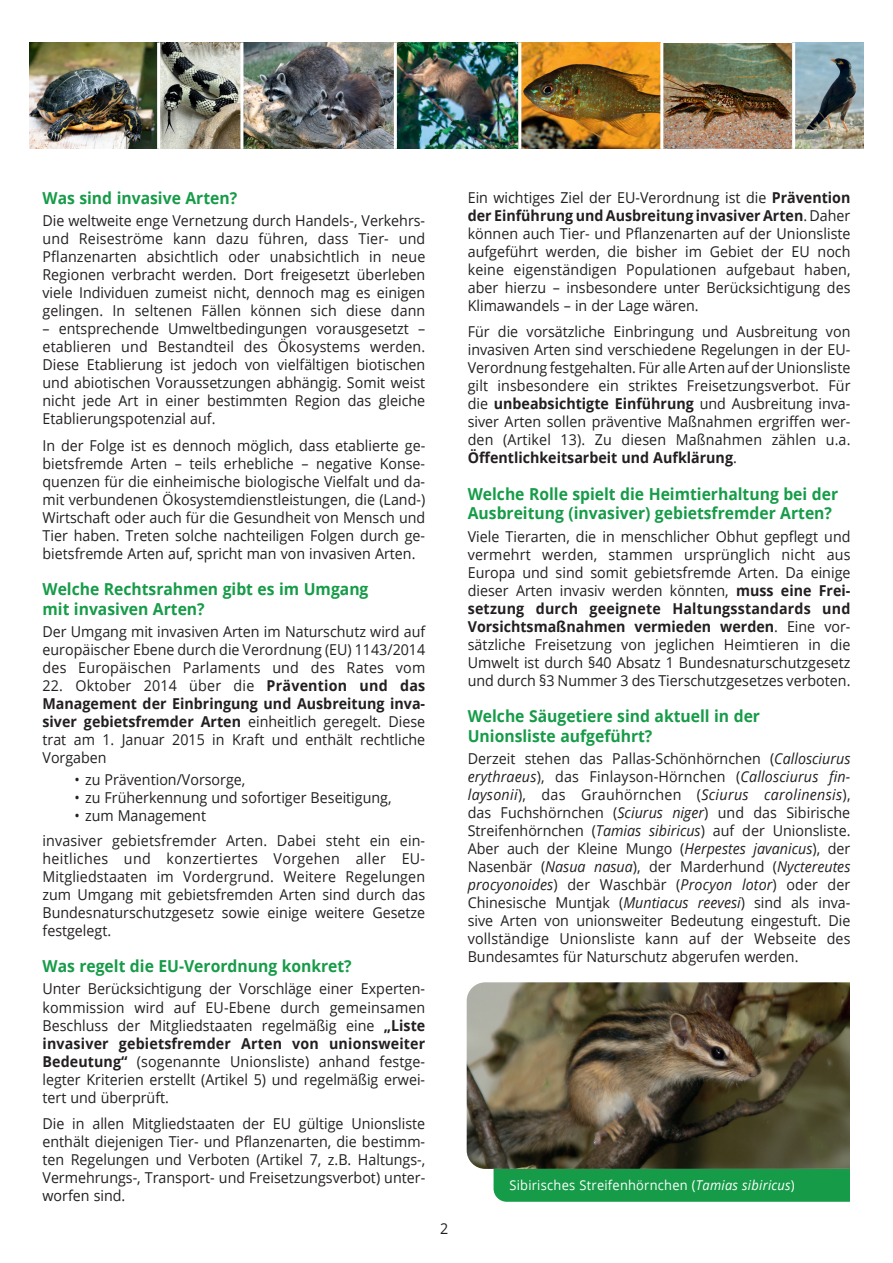
<style>
.page{position:relative;width:893px;height:1263px;background:#fff}
.page>*{position:absolute;margin:0;border:0;box-sizing:border-box;transform-origin:0 0}
.t1{font:700 16.5px/19.5px "Open Sans";color:#169c48;scale:.95 1}
.t2{font:15px/18px "Open Sans";color:#231f20;text-align:justify;scale:.95 1}
.t3{font:13.5px "Open Sans";letter-spacing:.02em;color:#fff;scale:.95 1}
.s1{font-weight:700}
.s2{font-style:italic}
</style>
<div class="page">
<img style="left:30px;top:43px;width:488px;height:106px">
<img style="left:521px;top:43px;width:271px;height:106px">
<img style="left:795px;top:43px;width:68px;height:106px">
<hr style="left:157px;top:43px;width:3px;height:106px;background:#fff">
<hr style="left:240px;top:43px;width:3px;height:106px;background:#fff">
<div style="left:494px;top:1143px;width:380px;height:59px;background:#169c48;border-radius:13px"></div>
<img style="left:467px;top:982px;width:383px;height:187px">
<div style="left:850px;top:969px;width:43px;height:237px;background:#fff"></div>
<hr style="left:394px;top:43px;width:3px;height:106px;background:#fff">
<hr style="left:660px;top:43px;width:3px;height:106px;background:#fff">
<p class="t1" style="left:43px;top:188px;width:206px">Was sind invasive Arten?</p>
<p class="t2" style="left:43px;top:211px;width:404px">Die weltweite enge Vernetzung durch Handels-, Verkehrs&shy;und Reiseströme kann dazu führen, dass Tier- und Pflanzenarten absichtlich oder unabsichtlich in neue Regionen verbracht werden. Dort freigesetzt überleben viele Individuen zumeist nicht, dennoch mag es einigen gelingen. In seltenen Fällen können sich diese dann</p>
<p class="t2" style="left:43px;top:319px;width:404px">– entsprechende Umweltbedingungen vorausgesetzt – etablieren und Bestandteil des Ökosystems werden.<br>Diese Etablierung ist jedoch von vielfältigen biotischen und abiotischen Voraussetzungen abhängig. Somit weist nicht jede Art in einer bestimmten Region das gleiche Etablierungspotenzial auf.</p>
<p class="t2" style="left:43px;top:436px;width:404px">In der Folge ist es dennoch möglich, dass etablierte ge&shy;bietsfremde Arten – teils erhebliche – negative Konse&shy;quenzen für die einheimische biologische Vielfalt und da&shy;mit verbundenen Ökosystemdienstleistungen, die (Land-)<br>Wirtschaft oder auch für die Gesundheit von Mensch und Tier haben. Treten solche nachteiligen Folgen durch ge&shy;bietsfremde Arten auf, spricht man von invasiven Arten.</p>
<p class="t1" style="left:43px;top:579px;width:345px">Welche Rechtsrahmen gibt es im Umgang mit invasiven Arten?</p>
<p class="t2" style="left:43px;top:622px;width:404px">Der Umgang mit invasiven Arten im Naturschutz wird auf europäischer Ebene durch die Verordnung (EU) 1143/2014 des Europäischen Parlaments und des Rates vom</p>
<p class="t2" style="left:43px;top:676px;width:404px">22. Oktober 2014 über die <span class="s1">Prävention und das Management der Einbringung und Ausbreitung inva&shy;siver gebietsfremder Arten</span> einheitlich geregelt. Diese trat am 1. Januar 2015 in Kraft und enthält rechtliche Vorgaben</p>
<p class="t2" style="left:74px;top:770px;width:181px">• zu Prävention/Vorsorge,</p>
<p class="t2" style="left:74px;top:788px;width:335px">• zu Früherkennung und sofortiger Beseitigung,</p>
<p class="t2" style="left:43px;top:803px;width:404px;line-height:24.3px;text-indent:32px">• zum Management<br>invasiver gebietsfremder Arten. Dabei steht ein ein-</p>
<p class="t2" style="left:43px;top:849px;width:404px">heitliches und konzertiertes Vorgehen aller EU-Mitgliedstaaten im Vordergrund. Weitere Regelungen zum Umgang mit gebietsfremden Arten sind durch das Bundesnaturschutzgesetz sowie einige weitere Gesetze festgelegt.</p>
<p class="t1" style="left:43px;top:956px;width:327px">Was regelt die EU-Verordnung konkret?</p>
<p class="t2" style="left:43px;top:980px;width:404px">Unter Berücksichtigung der Vorschläge einer Experten&shy;kommission wird auf EU-Ebene durch gemeinsamen Beschluss der Mitgliedstaaten regelmäßig eine <span class="s1">„Liste invasiver gebietsfremder Arten von unionsweiter Bedeutung“</span> (sogenannte Unionsliste) anhand festge&shy;legter Kriterien erstellt (Artikel 5) und regelmäßig erwei&shy;tert und überprüft.</p>
<p class="t2" style="left:43px;top:1114px;width:404px">Die in allen Mitgliedstaaten der EU gültige Unionsliste enthält diejenigen Tier- und Pflanzenarten, die bestimm&shy;ten Regelungen und Verboten (Artikel 7, z.B. Haltungs-, Vermehrungs-, Transport- und Freisetzungsverbot) unter&shy;worfen sind.</p>
<p class="t2" style="left:440px;top:1219px;width:10px">2</p>
<p class="t2" style="left:468px;top:188px;width:404px">Ein wichtiges Ziel der EU-Verordnung ist die <span class="s1">Prävention der Einführung und Ausbreitung invasiver Arten</span>. Daher können auch Tier- und Pflanzenarten auf der Unionsliste aufgeführt werden, die bisher im Gebiet der EU noch keine eigenständigen Populationen aufgebaut haben, aber hierzu – insbesondere unter Berücksichtigung des Klimawandels – in der Lage wären.</p>
<p class="t2" style="left:468px;top:322px;width:404px">Für die vorsätzliche Einbringung und Ausbreitung von invasiven Arten sind verschiedene Regelungen in der EU-Verordnung festgehalten. Für alle Arten auf der Unionsliste gilt insbesondere ein striktes Freisetzungsverbot. Für die <span class="s1">unbeabsichtigte Einführung</span> und Ausbreitung inva&shy;siver Arten sollen präventive Maßnahmen ergriffen wer&shy;den (Artikel 13). Zu diesen Maßnahmen zählen u.a.<br><span class="s1">Öffentlichkeitsarbeit und Aufklärung</span>.</p>
<p class="t1" style="left:468px;top:484px;width:391px">Welche Rolle spielt die Heimtierhaltung bei der<br>Ausbreitung (invasiver) gebietsfremder Arten?</p>
<p class="t2" style="left:468px;top:527px;width:404px">Viele Tierarten, die in menschlicher Obhut gepflegt und vermehrt werden, stammen ursprünglich nicht aus Europa und sind somit gebietsfremde Arten. Da einige dieser Arten invasiv werden könnten, <span class="s1">muss eine Frei&shy;setzung durch geeignete Haltungsstandards und Vorsichtsmaßnahmen vermieden werden</span>. Eine vor&shy;sätzliche Freisetzung von jeglichen Heimtieren in die Umwelt ist durch §40 Absatz 1 Bundesnaturschutzgesetz und durch §3 Nummer 3 des Tierschutzgesetzes verboten.</p>
<p class="t1" style="left:468px;top:706px;width:309px">Welche Säugetiere sind aktuell in der<br>Unionsliste aufgeführt?</p>
<p class="t2" style="left:468px;top:749px;width:404px">Derzeit stehen das Pallas-Schönhörnchen (<span class="s2">Callosciurus erythraeus</span>), das Finlayson-Hörnchen (<span class="s2">Callosciurus fin&shy;laysonii</span>), das Grauhörnchen (<span class="s2">Sciurus carolinensis</span>), das Fuchshörnchen (<span class="s2">Sciurus niger</span>) und das Sibirische Streifenhörnchen (<span class="s2">Tamias sibiricus</span>) auf der Unionsliste.<br>Aber auch der Kleine Mungo (<span class="s2">Herpestes javanicus</span>), der Nasenbär (<span class="s2">Nasua nasua</span>), der Marderhund (<span class="s2">Nyctereutes procyonoides</span>) der Waschbär (<span class="s2">Procyon lotor</span>) oder der Chinesische Muntjak (<span class="s2">Muntiacus reevesi</span>) sind als inva&shy;sive Arten von unionsweiter Bedeutung eingestuft. Die vollständige Unionsliste kann auf der Webseite des Bundesamtes für Naturschutz abgerufen werden.</p>
<p class="t3" style="left:509px;top:1176px;width:302px">Sibirisches Streifenhörnchen (<span class="s2">Tamias sibiricus</span>)</p>
</div>
